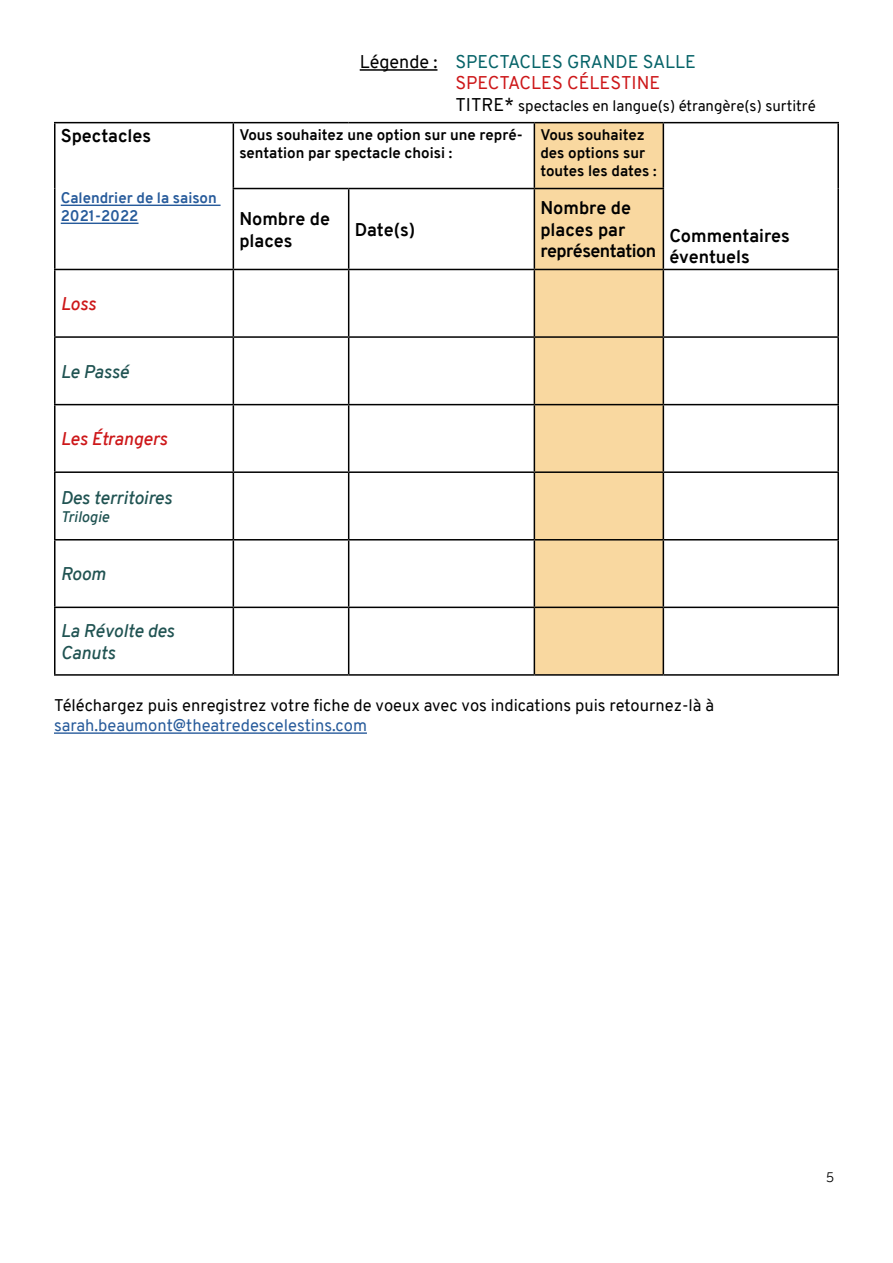
<style>
.page{position:relative;width:893px;height:1263px;background:#fff}
.page>*{position:absolute;margin:0;border:0;box-sizing:border-box;transform-origin:0 0}
.t1{font:700 18px/21.6px "Overpass";color:#000}
.t2{font:18px/21.6px "Overpass";color:#066368}
.t3{font:italic 600 18px/21.6px "Overpass";color:#205352}
.t4{font:700 18px/21.6px "Overpass";letter-spacing:-.02em;color:#000}
.t5{font:italic 600 18px "Overpass";color:#cd1719}
.t6{font:16.5px "Overpass";color:#000}
.t7{font:16.5px "Overpass";color:#275b9b}
.t8{font:700 15px/18px "Overpass";color:#000}
.t9{font:15px "Overpass";color:#000}
.t10{font:700 15px/18px "Overpass";color:#275b9b}
.t11{font:italic 600 15px "Overpass";color:#205352}
.t12{font:300 13.5px "Overpass";color:#000}
.s1{color:#000}
.s2{color:#cd1719}
.s3{font-size:18px}
</style>
<div class="page">
<hr style="left:360px;top:69px;width:77px;height:2px;background:#000">
<hr style="left:54px;top:732px;width:313px;height:2px;background:#275b9b">
<div style="left:535px;top:123px;width:128px;height:551px;background:#f9d8a0"></div>
<hr style="left:54px;top:122px;width:179px;height:1px;background:#000">
<hr style="left:54px;top:123px;width:2px;height:66px;background:#000">
<hr style="left:233px;top:122px;width:116px;height:1px;background:#000">
<hr style="left:233px;top:123px;width:1px;height:65px;background:#000">
<hr style="left:349px;top:122px;width:185px;height:1px;background:#000">
<hr style="left:534px;top:122px;width:129px;height:1px;background:#000">
<hr style="left:534px;top:123px;width:1px;height:65px;background:#000">
<hr style="left:663px;top:122px;width:176px;height:1px;background:#000">
<hr style="left:663px;top:123px;width:1px;height:65px;background:#000">
<hr style="left:837px;top:123px;width:2px;height:66px;background:#000">
<hr style="left:54px;top:189px;width:2px;height:80px;background:#000">
<hr style="left:233px;top:188px;width:116px;height:1px;background:#000">
<hr style="left:233px;top:189px;width:1px;height:80px;background:#000">
<hr style="left:349px;top:188px;width:185px;height:1px;background:#000">
<hr style="left:348px;top:189px;width:1px;height:80px;background:#000">
<hr style="left:534px;top:188px;width:130px;height:1px;background:#000">
<hr style="left:534px;top:189px;width:1px;height:80px;background:#000">
<hr style="left:663px;top:189px;width:1px;height:80px;background:#000">
<hr style="left:837px;top:189px;width:2px;height:80px;background:#000">
<hr style="left:54px;top:269px;width:179px;height:1px;background:#000">
<hr style="left:54px;top:270px;width:2px;height:66px;background:#000">
<hr style="left:233px;top:269px;width:116px;height:1px;background:#000">
<hr style="left:233px;top:270px;width:1px;height:66px;background:#000">
<hr style="left:349px;top:269px;width:185px;height:1px;background:#000">
<hr style="left:348px;top:270px;width:1px;height:66px;background:#000">
<hr style="left:534px;top:269px;width:129px;height:1px;background:#000">
<hr style="left:534px;top:270px;width:1px;height:66px;background:#000">
<hr style="left:663px;top:269px;width:176px;height:1px;background:#000">
<hr style="left:663px;top:270px;width:1px;height:66px;background:#000">
<hr style="left:837px;top:270px;width:2px;height:66px;background:#000">
<hr style="left:54px;top:336px;width:179px;height:2px;background:#000">
<hr style="left:54px;top:338px;width:2px;height:66px;background:#000">
<hr style="left:233px;top:336px;width:116px;height:2px;background:#000">
<hr style="left:233px;top:338px;width:1px;height:66px;background:#000">
<hr style="left:349px;top:336px;width:185px;height:2px;background:#000">
<hr style="left:348px;top:338px;width:1px;height:66px;background:#000">
<hr style="left:534px;top:336px;width:129px;height:2px;background:#000">
<hr style="left:534px;top:338px;width:1px;height:66px;background:#000">
<hr style="left:663px;top:336px;width:176px;height:2px;background:#000">
<hr style="left:663px;top:338px;width:1px;height:66px;background:#000">
<hr style="left:837px;top:338px;width:2px;height:66px;background:#000">
<hr style="left:54px;top:404px;width:179px;height:1px;background:#000">
<hr style="left:54px;top:405px;width:2px;height:66px;background:#000">
<hr style="left:233px;top:404px;width:116px;height:1px;background:#000">
<hr style="left:233px;top:405px;width:1px;height:66px;background:#000">
<hr style="left:349px;top:404px;width:185px;height:1px;background:#000">
<hr style="left:348px;top:405px;width:1px;height:66px;background:#000">
<hr style="left:534px;top:404px;width:129px;height:1px;background:#000">
<hr style="left:534px;top:405px;width:1px;height:66px;background:#000">
<hr style="left:663px;top:404px;width:176px;height:1px;background:#000">
<hr style="left:663px;top:405px;width:1px;height:66px;background:#000">
<hr style="left:837px;top:405px;width:2px;height:66px;background:#000">
<hr style="left:54px;top:471px;width:179px;height:2px;background:#000">
<hr style="left:54px;top:473px;width:2px;height:66px;background:#000">
<hr style="left:233px;top:471px;width:116px;height:2px;background:#000">
<hr style="left:233px;top:473px;width:1px;height:66px;background:#000">
<hr style="left:349px;top:471px;width:185px;height:2px;background:#000">
<hr style="left:348px;top:473px;width:1px;height:66px;background:#000">
<hr style="left:534px;top:471px;width:129px;height:2px;background:#000">
<hr style="left:534px;top:473px;width:1px;height:66px;background:#000">
<hr style="left:663px;top:471px;width:176px;height:2px;background:#000">
<hr style="left:663px;top:473px;width:1px;height:66px;background:#000">
<hr style="left:837px;top:473px;width:2px;height:66px;background:#000">
<hr style="left:54px;top:539px;width:179px;height:1px;background:#000">
<hr style="left:54px;top:540px;width:2px;height:67px;background:#000">
<hr style="left:233px;top:539px;width:116px;height:1px;background:#000">
<hr style="left:233px;top:540px;width:1px;height:67px;background:#000">
<hr style="left:349px;top:539px;width:185px;height:1px;background:#000">
<hr style="left:348px;top:540px;width:1px;height:67px;background:#000">
<hr style="left:534px;top:539px;width:129px;height:1px;background:#000">
<hr style="left:534px;top:540px;width:1px;height:67px;background:#000">
<hr style="left:663px;top:539px;width:176px;height:1px;background:#000">
<hr style="left:663px;top:540px;width:1px;height:67px;background:#000">
<hr style="left:837px;top:540px;width:2px;height:67px;background:#000">
<hr style="left:54px;top:607px;width:179px;height:1px;background:#000">
<hr style="left:54px;top:608px;width:2px;height:66px;background:#000">
<hr style="left:233px;top:607px;width:116px;height:1px;background:#000">
<hr style="left:233px;top:608px;width:1px;height:66px;background:#000">
<hr style="left:349px;top:607px;width:185px;height:1px;background:#000">
<hr style="left:348px;top:608px;width:1px;height:66px;background:#000">
<hr style="left:534px;top:607px;width:129px;height:1px;background:#000">
<hr style="left:534px;top:608px;width:1px;height:66px;background:#000">
<hr style="left:663px;top:607px;width:176px;height:1px;background:#000">
<hr style="left:663px;top:608px;width:1px;height:66px;background:#000">
<hr style="left:837px;top:608px;width:2px;height:66px;background:#000">
<hr style="left:54px;top:674px;width:179px;height:2px;background:#000">
<hr style="left:233px;top:674px;width:116px;height:2px;background:#000">
<hr style="left:349px;top:674px;width:185px;height:2px;background:#000">
<hr style="left:534px;top:674px;width:129px;height:2px;background:#000">
<hr style="left:663px;top:674px;width:176px;height:2px;background:#000">
<hr style="left:61px;top:205px;width:160px;height:1px;background:#275b9b">
<hr style="left:61px;top:223px;width:78px;height:1px;background:#275b9b">
<p class="t1" style="left:61px;top:125px;width:92px">Spectacles</p>
<p class="t10" style="left:61px;top:189px;width:158px">Calendrier de la saison<br>2021-2022</p>
<p class="t5" style="left:61px;top:291px;width:37px">Loss</p>
<p class="t3" style="left:61px;top:361px;width:70px">Le Passé</p>
<p class="t5" style="left:61px;top:426px;width:108px">Les Étrangers</p>
<p class="t3" style="left:61px;top:487px;width:113px">Des territoires</p>
<p class="t11" style="left:61px;top:506px;width:50px">Trilogie</p>
<p class="t3" style="left:61px;top:563px;width:47px">Room</p>
<p class="t2" style="left:455px;top:51px;width:242px;text-indent:-96px"><span class="s1">Légende :</span> SPECTACLES GRANDE SALLE<br><span class="s2">SPECTACLES CÉLESTINE</span></p>
<p class="t9" style="left:455px;top:95px;width:362px"><span class="s3">TITRE*</span> spectacles en langue(s) étrangère(s) surtitré</p>
<p class="t8" style="left:239px;top:126px;width:285px">Vous souhaitez une option sur une repré&shy;sentation par spectacle choisi :</p>
<p class="t8" style="left:540px;top:126px;width:118px">Vous souhaitez des options sur toutes les dates :</p>
<p class="t1" style="left:239px;top:208px;width:92px">Nombre de places</p>
<p class="t1" style="left:355px;top:219px;width:62px">Date(s)</p>
<p class="t4" style="left:540px;top:197px;width:117px">Nombre de places par représentation</p>
<p class="t1" style="left:669px;top:225px;width:122px">Commentaires éventuels</p>
<p class="t3" style="left:61px;top:620px;width:115px">La Révolte des<br>Canuts</p>
<p class="t6" style="left:54px;top:693px;width:662px">Téléchargez puis enregistrez votre fiche de voeux avec vos indications puis retournez-là à</p>
<p class="t7" style="left:54px;top:713px;width:314px">sarah.beaumont@theatredescelestins.com</p>
<p class="t12" style="left:826px;top:1167px;width:10px">5</p>
</div>
